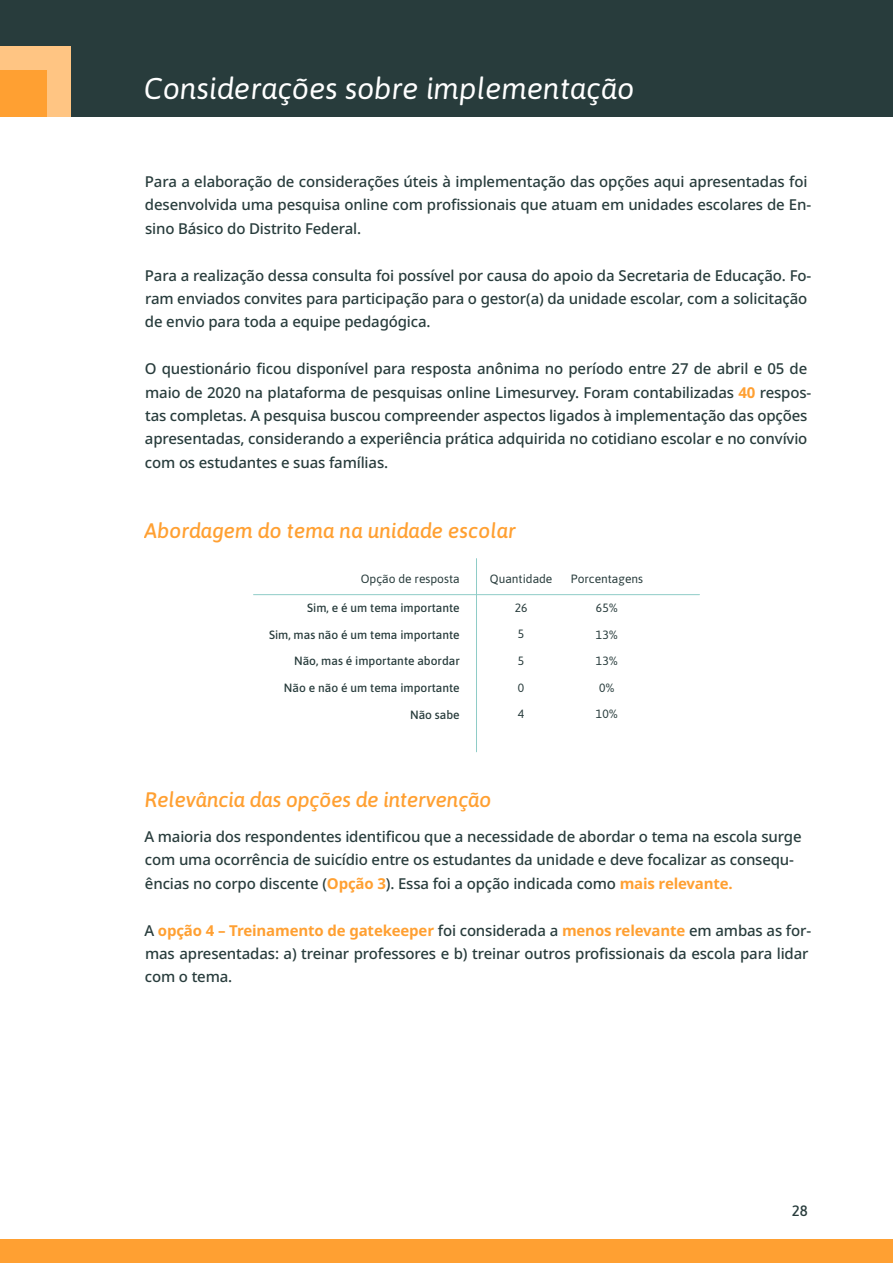
<style>
.page{position:relative;width:893px;height:1263px;background:#fff}
.page>*{position:absolute;margin:0;border:0;box-sizing:border-box;transform-origin:0 0}
.t1{font:italic 30px "Asap";color:#fff}
.t2{font:italic 500 21px "Asap";letter-spacing:-.01em;color:#ffa032}
.t3{font:500 15px/23.4px "Noto Sans";letter-spacing:-.01em;color:#283c3c}
.t4{font:500 15px "Asap";color:#283c3c}
.t5{font:500 12px "Asap";color:#283c3c}
.t6{font:12px "Asap";color:#283c3c}
.s1{font-weight:700;color:#ffa032}
</style>
<div class="page">
<div style="left:0;top:0;width:893px;height:117px;background:#283c3c"></div>
<div style="left:0;top:47px;width:70px;height:70px;background:#ffc583"></div>
<div style="left:0;top:70px;width:47px;height:47px;background:#ffa032"></div>
<div style="left:0;top:1239px;width:893px;height:24px;background:#ffa032"></div>
<hr style="left:476px;top:559px;width:1px;height:193px;background:#8fccc7">
<hr style="left:254px;top:594px;width:445px;height:1px;background:#8fccc7">
<h1 class="t1" style="left:145px;top:69px;width:491px">Considerações sobre implementação</h1>
<p class="t3" style="left:145px;top:170px;width:668px">Para a elaboração de considerações úteis à implementação das opções aqui apresentadas foi desenvolvida uma pesquisa online com profissionais que atuam em unidades escolares de En&shy;sino Básico do Distrito Federal.</p>
<p class="t3" style="left:145px;top:264px;width:668px">Para a realização dessa consulta foi possível por causa do apoio da Secretaria de Educação. Fo&shy;ram enviados convites para participação para o gestor(a) da unidade escolar, com a solicitação de envio para toda a equipe pedagógica.</p>
<p class="t3" style="left:145px;top:357px;width:668px">O questionário ficou disponível para resposta anônima no período entre 27 de abril e 05 de maio de 2020 na plataforma de pesquisas online Limesurvey. Foram contabilizadas <span class="s1">40</span> respos&shy;tas completas. A pesquisa buscou compreender aspectos ligados à implementação das opções apresentadas, considerando a experiência prática adquirida no cotidiano escolar e no convívio com os estudantes e suas famílias.</p>
<h2 class="t2" style="left:145px;top:516px;width:373px">Abordagem do tema na unidade escolar</h2>
<p class="t6" style="left:361px;top:571px;width:100px">Opção de resposta</p>
<p class="t6" style="left:490px;top:571px;width:64px">Quantidade</p>
<p class="t6" style="left:571px;top:571px;width:74px">Porcentagens</p>
<p class="t5" style="left:307px;top:599px;width:154px">Sim, e é um tema importante</p>
<p class="t5" style="left:269px;top:626px;width:192px">Sim, mas não é um tema importante</p>
<p class="t5" style="left:294px;top:653px;width:167px">Não, mas é importante abordar</p>
<p class="t5" style="left:284px;top:679px;width:177px">Não e não é um tema importante</p>
<p class="t5" style="left:410px;top:706px;width:51px">Não sabe</p>
<p class="t6" style="left:515px;top:599px;width:14px">26</p>
<p class="t6" style="left:518px;top:626px;width:8px">5</p>
<p class="t6" style="left:518px;top:652px;width:8px">5</p>
<p class="t6" style="left:518px;top:679px;width:8px">0</p>
<p class="t6" style="left:518px;top:705px;width:8px">4</p>
<p class="t6" style="left:596px;top:599px;width:24px">65%</p>
<p class="t6" style="left:596px;top:626px;width:24px">13%</p>
<p class="t6" style="left:596px;top:652px;width:24px">13%</p>
<p class="t6" style="left:599px;top:679px;width:17px">0%</p>
<p class="t6" style="left:596px;top:705px;width:24px">10%</p>
<h2 class="t2" style="left:145px;top:785px;width:348px">Relevância das opções de intervenção</h2>
<p class="t3" style="left:144px;top:825px;width:659px">A maioria dos respondentes identificou que a necessidade de abordar o tema na escola surge com uma ocorrência de suicídio entre os estudantes da unidade e deve focalizar as consequ&shy;ências no corpo discente (<span class="s1">Opção 3</span>). Essa foi a opção indicada como <span class="s1">mais relevante.</span></p>
<p class="t3" style="left:144px;top:919px;width:668px">A <span class="s1">opção 4 – Treinamento de gatekeeper</span> foi considerada a <span class="s1">menos relevante</span> em ambas as for&shy;mas apresentadas: a) treinar professores e b) treinar outros profissionais da escola para lidar com o tema.</p>
<p class="t4" style="left:792px;top:1200px;width:18px">28</p>
</div>
